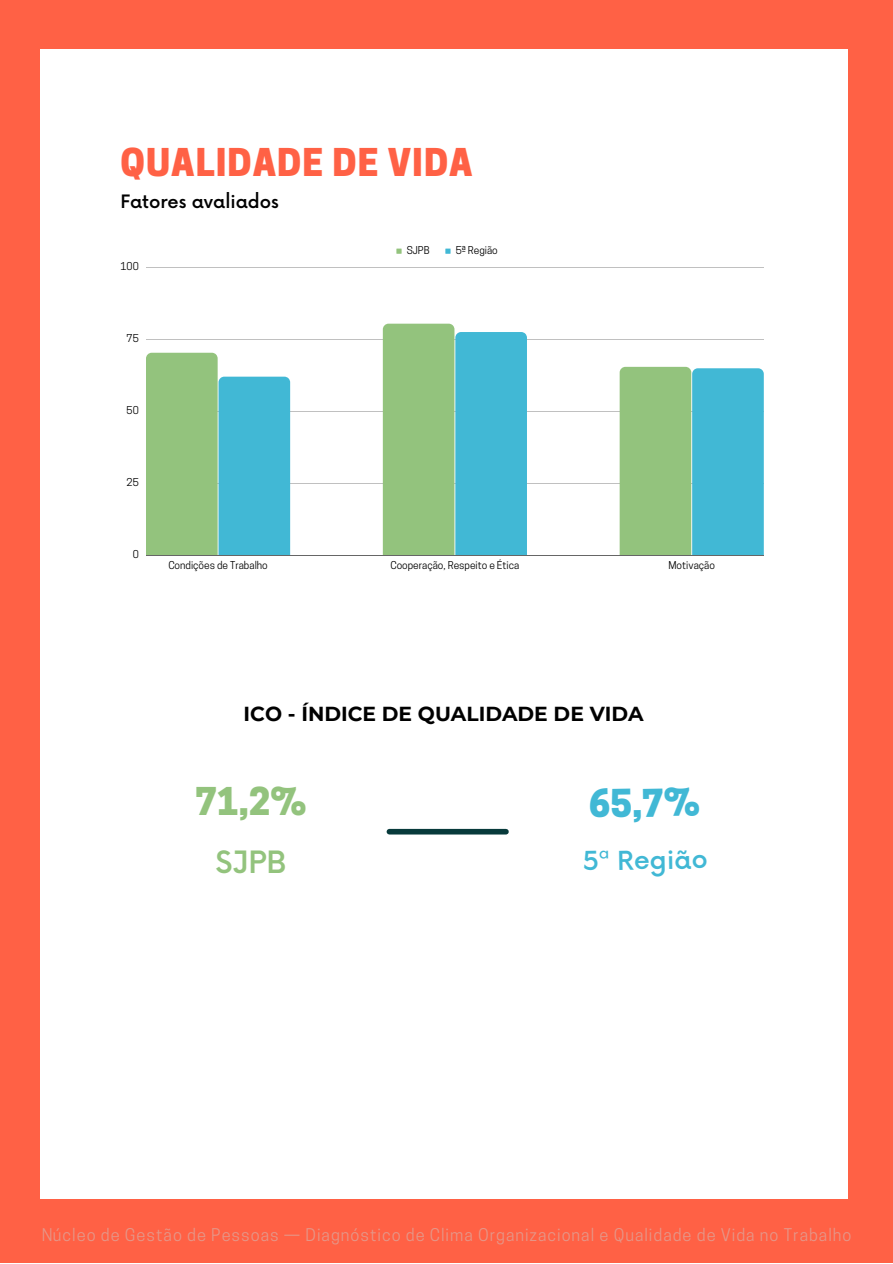
<style>
.page{position:relative;width:893px;height:1264px;background:#fff}
.page>*{position:absolute;margin:0;border:0;box-sizing:border-box;transform-origin:0 0}
.t1{font:800 36px "Cooper Hewitt";letter-spacing:.03em;color:#ff6145}
.t2{font:800 36px "Cooper Hewitt";color:#93c37d}
.t3{font:800 36px "Cooper Hewitt";color:#41b8d5}
.t4{font:500 30px "Now";color:#93c37d}
.t5{font:500 25.5px "Now";color:#41b8d5}
.t6{font:700 20.25px "Montserrat";color:#000}
.t7{font:500 18px "Now";color:#000}
.t8{font:16.5px "Cooper Hewitt";letter-spacing:.06em;color:#cbcbcb}
.t9{font:10.2px "Cooper Hewitt";color:#000}
</style>
<div class="page">
<div style="left:0;top:0;width:892px;height:1262px;background:#ff6145"></div>
<div style="left:40px;top:49px;width:808px;height:1149px;background:#fff"></div>
<div style="left:389px;top:828px;width:117px;height:6px;background:#073a3b"></div>
<svg style="left:396px;top:248px;width:5px;height:6px"></svg>
<svg style="left:445px;top:248px;width:5px;height:6px"></svg>
<hr style="left:146px;top:267px;width:617px;height:1px;background:#000">
<hr style="left:146px;top:339px;width:617px;height:1px;background:#000">
<hr style="left:146px;top:411px;width:617px;height:1px;background:#000">
<hr style="left:146px;top:483px;width:617px;height:1px;background:#000">
<hr style="left:146px;top:555px;width:617px;height:1px;background:#000">
<svg style="left:146px;top:353px;width:144px;height:202px;background:#76c2ab"></svg>
<svg style="left:383px;top:324px;width:144px;height:231px;background:#70c0aa"></svg>
<svg style="left:619px;top:367px;width:144px;height:188px;background:#74c1ac"></svg>
<p class="t1" style="left:121px;top:149px;width:353px">QUALIDADE DE VIDA</p>
<p class="t7" style="left:121px;top:191px;width:160px">Fatores avaliados</p>
<p class="t9" style="left:120px;top:262px;width:20px">100</p>
<p class="t9" style="left:127px;top:334px;width:14px">75</p>
<p class="t9" style="left:127px;top:406px;width:14px">50</p>
<p class="t9" style="left:127px;top:478px;width:14px">25</p>
<p class="t9" style="left:133px;top:550px;width:8px">0</p>
<p class="t9" style="left:407px;top:246px;width:24px">SJPB</p>
<p class="t9" style="left:455px;top:246px;width:44px">5ª Região</p>
<p class="t9" style="left:168px;top:561px;width:101px">Condições de Trabalho</p>
<p class="t9" style="left:390px;top:561px;width:130px">Cooperação, Respeito e Ética</p>
<p class="t9" style="left:668px;top:561px;width:48px">Motivação</p>
<p class="t6" style="left:243px;top:701px;width:401px">ICO - ÍNDICE DE QUALIDADE DE VIDA</p>
<p class="t2" style="left:195px;top:788px;width:112px">71,2%</p>
<p class="t4" style="left:215px;top:846px;width:72px">SJPB</p>
<p class="t3" style="left:588px;top:790px;width:112px;rotate:-1deg">65,7%</p>
<p class="t5" style="left:582px;top:847px;width:126px;rotate:-1deg">5ª Região</p>
<p class="t8" style="left:41px;top:1228px;width:811px">Núcleo de Gestão de Pessoas — Diagnóstico de Clima Organizacional e Qualidade de Vida no Trabalho</p>
</div>
